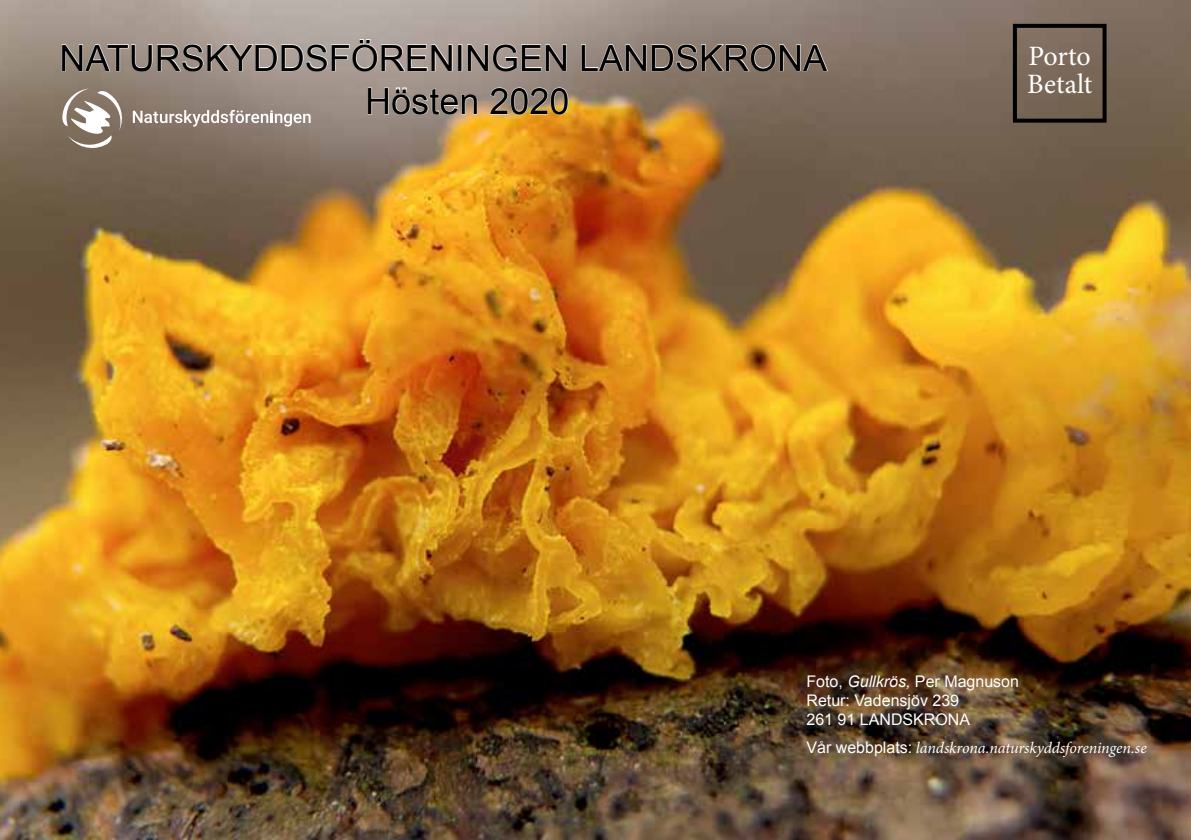
<style>
.page{position:relative;width:1191px;height:840px;background:#fff}
.page>*{position:absolute;margin:0;border:0;box-sizing:border-box;transform-origin:0 0}
.t1{font:36px/43.2px "Arial";color:#000}
.t2{font:28px/28px "Minion Pro";color:#fff}
.t3{font:16px/19.2px "Arial";color:#fff}
.t4{font:italic 16px "Minion Pro";letter-spacing:-.01em;color:#fff}
.s1{font-style:italic}
.s2{font-family:"Arial";font-style:normal}
</style>
<div class="page">
<img style="left:0;top:0;width:1191px;height:839px">
<div style="left:1013px;top:24px;width:93px;height:99px;border:4px solid #000"></div>
<svg style="left:61px;top:39px;width:392px;height:33px;background:#b5aaa3"></svg>
<div style="left:458px;top:45px;width:4px;height:26px;border:1px solid #fff"></div>
<svg style="left:467px;top:43px;width:100px;height:29px;background:#b6aba4"></svg>
<svg style="left:580px;top:43px;width:248px;height:29px;background:#a2948a"></svg>
<svg style="left:367px;top:87px;width:111px;height:28px;background:#b3a79e"></svg>
<svg style="left:489px;top:87px;width:80px;height:28px;background:#bda88b"></svg>
<svg style="left:62px;top:88px;width:63px;height:60px"></svg>
<svg style="left:133px;top:110px;width:178px;height:16px"></svg>
<h1 class="t1" style="left:365px;top:37px;width:463px;text-indent:-306px">NATURSKYDDSFÖRENINGEN LANDSKRONA<br>Hösten 2020</h1>
<h2 class="t2" style="left:1027px;top:42px;width:67px">Porto<br>Betalt</h2>
<p class="t3" style="left:806px;top:671px;width:214px">Foto, <span class="s1">Gullkrös,</span> Per Magnuson<br>Retur: Vadensjöv 239<br>261 91 LANDSKRONA</p>
<p class="t4" style="left:806px;top:736px;width:342px"><span class="s2">Vår webbplats:</span> landskrona.naturskyddsforeningen.se</p>
</div>
